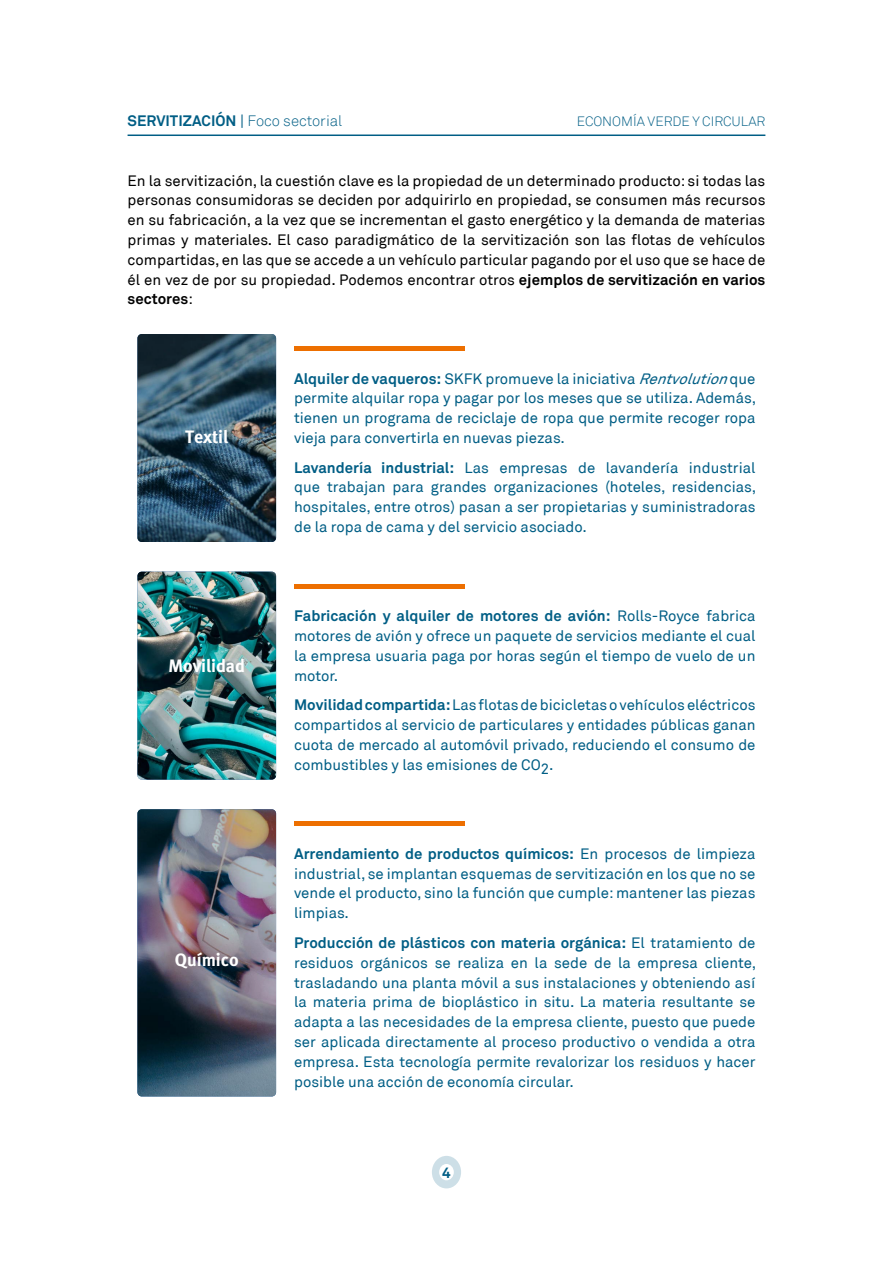
<style>
.page{position:relative;width:893px;height:1263px;background:#fff}
.page>*{position:absolute;margin:0;border:0;box-sizing:border-box;transform-origin:0 0}
.t1{font:18px "Meta Bold Turk";color:#fff}
.t2{font:15px/19.8px "Akkurat";color:#005e85;text-align:justify}
.t3{font:15px/19.8px "Akkurat";color:#000;text-align:justify}
.t4{font:700 15px "Akkurat";color:#005e85}
.t5{font:300 13.5px "Akkurat";color:#005e85}
.s1{font-weight:400}
.s2{font-weight:300}
.s3{font-weight:700}
.s4{font-style:italic}
</style>
<div class="page">
<hr style="left:128px;top:134px;width:637px;height:2px;background:#005e85">
<svg style="left:432px;top:1156px;width:29px;height:32px"></svg>
<img style="left:137px;top:572px;width:139px;height:208px">
<div style="left:294px;top:346px;width:170px;height:5px;background:#ed6f00"></div>
<div style="left:294px;top:583px;width:170px;height:5px;background:#ed6f00"></div>
<div style="left:294px;top:821px;width:170px;height:5px;background:#ed6f00"></div>
<svg style="left:137px;top:334px;width:139px;height:208px;background:#335164"></svg>
<img style="left:137px;top:809px;width:139px;height:287px;border-radius:4px">
<p class="t4" style="left:128px;top:111px;width:216px">SERVITIZACIÓN <span class="s1">|</span> <span class="s2">Foco sectorial</span></p>
<p class="t5" style="left:577px;top:113px;width:190px">ECONOMÍA VERDE Y CIRCULAR</p>
<p class="t3" style="left:128px;top:170px;width:639px">En la servitización, la cuestión clave es la propiedad de un determinado producto: si todas las personas consumidoras se deciden por adquirirlo en propiedad, se consumen más recursos en su fabricación, a la vez que se incrementan el gasto energético y la demanda de materias primas y materiales. El caso paradigmático de la servitización son las flotas de vehículos compartidas, en las que se accede a un vehículo particular pagando por el uso que se hace de él en vez de por su propiedad. Podemos encontrar otros <span class="s3">ejemplos de servitización en varios sectores</span>:</p>
<p class="t1" style="left:185px;top:426px;width:45px">Textil</p>
<p class="t1" style="left:168px;top:656px;width:78px">Movilidad</p>
<p class="t1" style="left:175px;top:949px;width:65px">Químico</p>
<p class="t2" style="left:294px;top:368px;width:464px"><span class="s3">Alquiler de vaqueros:</span> SKFK promueve la iniciativa <span class="s4">Rentvolution</span>que permite alquilar ropa y pagar por los meses que se utiliza. Además, tienen un programa de reciclaje de ropa que permite recoger ropa vieja para convertirla en nuevas piezas.</p>
<p class="t2" style="left:294px;top:458px;width:464px"><span class="s3">Lavandería industrial:</span> Las empresas de lavandería industrial que trabajan para grandes organizaciones (hoteles, residencias, hospitales, entre otros) pasan a ser propietarias y suministradoras de la ropa de cama y del servicio asociado.</p>
<p class="t2" style="left:294px;top:606px;width:463px"><span class="s3">Fabricación y alquiler de motores de avión:</span> Rolls-Royce fabrica motores de avión y ofrece un paquete de servicios mediante el cual la empresa usuaria paga por horas según el tiempo de vuelo de un motor.</p>
<p class="t2" style="left:294px;top:695px;width:463px"><span class="s3">Movilidad compartida:</span> Las flotas de bicicletas o vehículos eléctricos compartidos al servicio de particulares y entidades públicas ganan cuota de mercado al automóvil privado, reduciendo el consumo de combustibles y las emisiones de CO2.</p>
<p class="t2" style="left:294px;top:844px;width:463px"><span class="s3">Arrendamiento de productos químicos:</span> En procesos de limpieza industrial, se implantan esquemas de servitización en los que no se vende el producto, sino la función que cumple: mantener las piezas limpias.</p>
<p class="t2" style="left:294px;top:933px;width:464px"><span class="s3">Producción de plásticos con materia orgánica:</span> El tratamiento de residuos orgánicos se realiza en la sede de la empresa cliente, trasladando una planta móvil a sus instalaciones y obteniendo así la materia prima de bioplástico in situ. La materia resultante se adapta a las necesidades de la empresa cliente, puesto que puede ser aplicada directamente al proceso productivo o vendida a otra empresa. Esta tecnología permite revalorizar los residuos y hacer posible una acción de economía circular.</p>
<p class="t4" style="left:442px;top:1163px;width:10px">4</p>
</div>
